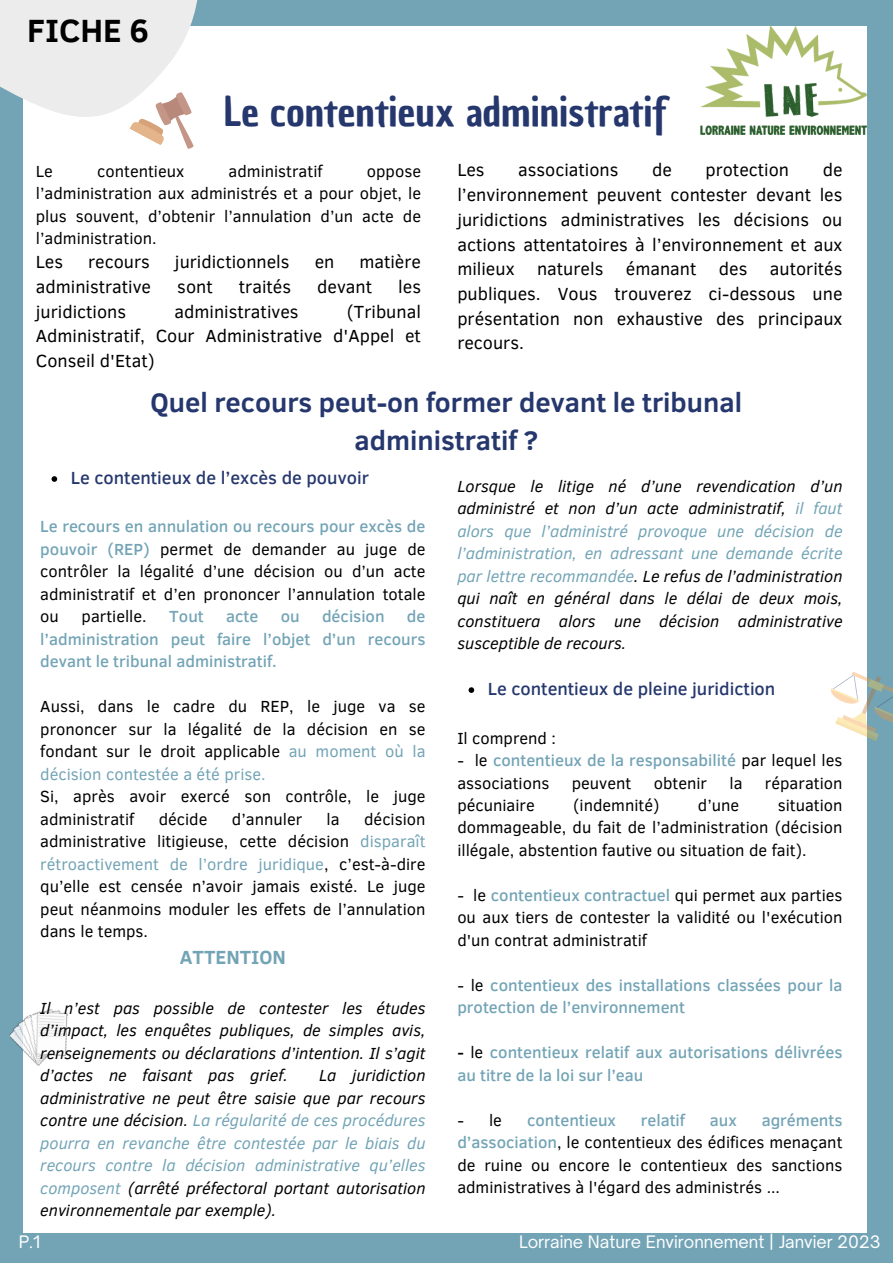
<style>
.page{position:relative;width:893px;height:1264px;background:#fff}
.page>*{position:absolute;margin:0;border:0;box-sizing:border-box;transform-origin:0 0}
.t1{font:39.75px "Chau Philomene One";color:#25376d}
.t2{font:700 33px "Clear Sans";color:#000}
.t3{font:700 27.45px/38.2px "Clear Sans";color:#25376d;text-align:center}
.t4{font:700 19.5px "Clear Sans";color:#73a4b6}
.t5{font:18px/24.8px "Clear Sans";color:#000;text-align:justify}
.t6{font:500 18px "Clear Sans";color:#25376d}
.t7{font:16.5px/22.5px "Clear Sans";color:#000;text-align:justify}
.t8{font:italic 16.5px/22.5px "Clear Sans";color:#000;text-align:justify}
.t9{font:500 16.5px/22.5px "Clear Sans";color:#73a4b6}
.t10{font:16.5px "Open Sauce One";color:#fff}
.s1{font-weight:500;color:#73a4b6}
.s2{color:#73a4b6}
.s3{font-weight:400;color:#000}
.s4{color:#000}
</style>
<div class="page">
<div style="left:0;top:0;width:892px;height:1262px;background:#73a4b6"></div>
<div style="left:24px;top:26px;width:842px;height:1206px;background:#fff"></div>
<img style="left:700px;top:26px;width:166px;height:109px">
<svg style="left:0;top:0;width:198px;height:151px"></svg>
<svg style="left:831px;top:669px;width:61px;height:72px"></svg>
<img style="left:9px;top:1002px;width:59px;height:69px">
<svg style="left:52px;top:476px;width:5px;height:6px"></svg>
<svg style="left:468px;top:687px;width:6px;height:6px"></svg>
<p class="t2" style="left:27px;top:7px;width:123px">FICHE 6</p>
<p class="t1" style="left:224px;top:85px;width:445px">Le contentieux administratif</p>
<p class="t7" style="left:36px;top:159px;width:19px">Le</p>
<p class="t7" style="left:97px;top:159px;width:89px">contentieux</p>
<p class="t7" style="left:228px;top:159px;width:95px">administratif</p>
<p class="t7" style="left:36px;top:159px;width:386px;text-indent:331px">oppose l’administration aux administrés et a pour objet, le plus souvent, d’obtenir l’annulation d’un acte de l’administration.</p>
<p class="t5" style="left:36px;top:248px;width:29px">Les</p>
<p class="t5" style="left:88px;top:248px;width:63px">recours</p>
<p class="t5" style="left:175px;top:248px;width:116px">juridictionnels</p>
<p class="t5" style="left:314px;top:248px;width:21px">en</p>
<p class="t5" style="left:359px;top:248px;width:63px">matière</p>
<p class="t5" style="left:36px;top:273px;width:117px">administrative</p>
<p class="t5" style="left:177px;top:273px;width:37px">sont</p>
<p class="t5" style="left:239px;top:273px;width:54px">traités</p>
<p class="t5" style="left:317px;top:273px;width:56px">devant</p>
<p class="t5" style="left:398px;top:273px;width:24px">les</p>
<p class="t5" style="left:36px;top:298px;width:92px">juridictions</p>
<p class="t5" style="left:174px;top:298px;width:125px">administratives</p>
<p class="t5" style="left:36px;top:298px;width:386px;text-indent:311px">(Tribunal Administratif, Cour Administrative d'Appel et Conseil d'Etat)</p>
<p class="t5" style="left:457px;top:157px;width:386px;text-indent:365px">de l’environnement peuvent contester devant les juridictions administratives les décisions ou actions attentatoires à l’environnement et aux milieux naturels émanant des autorités publiques. Vous trouverez ci-dessous une présentation non exhaustive des principaux recours.</p>
<p class="t5" style="left:457px;top:157px;width:29px">Les</p>
<p class="t5" style="left:518px;top:157px;width:102px">associations</p>
<p class="t5" style="left:652px;top:157px;width:21px">de</p>
<p class="t5" style="left:705px;top:157px;width:85px">protection</p>
<p class="t3" style="left:150px;top:382px;width:593px">Quel recours peut-on former devant le tribunal administratif ?</p>
<p class="t6" style="left:71px;top:464px;width:299px">Le contentieux de l’excès de pouvoir</p>
<p class="t7" style="left:40px;top:514px;width:386px"><span class="s1">Le recours en annulation ou recours pour excès de pouvoir (REP)</span> permet de demander au juge de contrôler la légalité d’une décision ou d’un acte administratif et d’en prononcer l’annulation totale ou</p>
<p class="t8" style="left:457px;top:473px;width:386px">Lorsque le litige né d’une revendication d’un administré et non d’un acte administratif, <span class="s2">il faut alors que l’administré provoque une décision de l’administration, en adressant une demande écrite par lettre recommandée</span>. Le refus de l’administration qui naît en général dans le délai de deux mois, constituera alors une décision administrative susceptible de recours.</p>
<p class="t7" style="left:82px;top:604px;width:67px">partielle.</p>
<p class="t9" style="left:169px;top:604px;width:36px">Tout</p>
<p class="t9" style="left:226px;top:604px;width:34px">acte</p>
<p class="t9" style="left:281px;top:604px;width:21px">ou</p>
<p class="t9" style="left:322px;top:604px;width:64px">décision</p>
<p class="t9" style="left:40px;top:604px;width:386px;text-align:justify;text-indent:366px">de l’administration peut faire l’objet d’un recours devant le tribunal administratif.</p>
<p class="t7" style="left:40px;top:694px;width:386px">Aussi, dans le cadre du REP, le juge va se prononcer sur la légalité de la décision en se fondant sur le droit applicable <span class="s2">au moment où la décision contestée a été prise.</span></p>
<p class="t7" style="left:40px;top:784px;width:386px">Si, après avoir exercé son contrôle, le juge administratif</p>
<p class="t6" style="left:488px;top:675px;width:289px">Le contentieux de pleine juridiction</p>
<p class="t7" style="left:457px;top:725px;width:100px">Il comprend :</p>
<p class="t9" style="left:457px;top:748px;width:386px"><span class="s3">- le</span> contentieux de la responsabilité <span class="s3">par lequel les associations</span></p>
<p class="t7" style="left:571px;top:770px;width:61px">peuvent</p>
<p class="t7" style="left:653px;top:770px;width:55px">obtenir</p>
<p class="t7" style="left:729px;top:770px;width:15px">la</p>
<p class="t7" style="left:764px;top:770px;width:79px">réparation</p>
<p class="t7" style="left:457px;top:793px;width:79px">pécuniaire</p>
<p class="t7" style="left:573px;top:793px;width:88px">(indemnité)</p>
<p class="t7" style="left:698px;top:793px;width:43px">d’une</p>
<p class="t7" style="left:457px;top:793px;width:386px;text-indent:320px">situation dommageable, du fait de l’administration (décision illégale, abstention fautive ou situation de fait).</p>
<p class="t7" style="left:457px;top:883px;width:386px">- le <span class="s1">contentieux contractuel</span> qui permet aux parties ou aux tiers de contester la validité ou l'exécution d'un contrat administratif</p>
<p class="t9" style="left:457px;top:973px;width:386px"><span class="s3">- le</span> contentieux des installations classées pour la protection de l’environnement</p>
<p class="t9" style="left:457px;top:1040px;width:386px"><span class="s4">-</span> <span class="s3">le</span> contentieux relatif aux autorisations délivrées au titre de la loi sur l’eau</p>
<p class="t7" style="left:457px;top:1107px;width:46px">- le</p>
<p class="t9" style="left:527px;top:1107px;width:90px">contentieux</p>
<p class="t9" style="left:640px;top:1107px;width:46px">relatif</p>
<p class="t9" style="left:709px;top:1107px;width:28px">aux</p>
<p class="t7" style="left:40px;top:807px;width:386px;text-indent:324px">décision administrative litigieuse, cette décision <span class="s2">disparaît rétroactivement de l’ordre juridique</span>, c’est-à-dire qu’elle est censée n’avoir jamais existé. Le juge peut néanmoins moduler les effets de l’annulation dans le temps.</p>
<p class="t4" style="left:180px;top:943px;width:108px">ATTENTION</p>
<p class="t8" style="left:40px;top:995px;width:386px">Il n’est pas possible de contester les études d’impact, les enquêtes publiques, de simples avis, renseignements ou déclarations d’intention. Il s’agit d’actes ne faisant pas grief.</p>
<p class="t7" style="left:159px;top:807px;width:50px">décide</p>
<p class="t7" style="left:232px;top:807px;width:72px">d’annuler</p>
<p class="t7" style="left:326px;top:807px;width:15px">la</p>
<p class="t8" style="left:40px;top:1063px;width:386px;text-indent:279px">La juridiction administrative ne peut être saisie que par recours contre une décision. <span class="s2">La régularité de ces procédures pourra en revanche être contestée par le biais du recours contre la décision administrative qu’elles composent</span> (arrêté préfectoral portant autorisation environnementale par exemple).</p>
<p class="t7" style="left:457px;top:1107px;width:386px;text-indent:304px"><span class="s1">agréments d’association</span>, le contentieux des édifices menaçant de ruine ou encore le contentieux des sanctions administratives à l'égard des administrés ...</p>
<p class="t10" style="left:19px;top:1231px;width:23px">P.1</p>
<p class="t10" style="left:519px;top:1231px;width:363px">Lorraine Nature Environnement | Janvier 2023</p>
</div>
